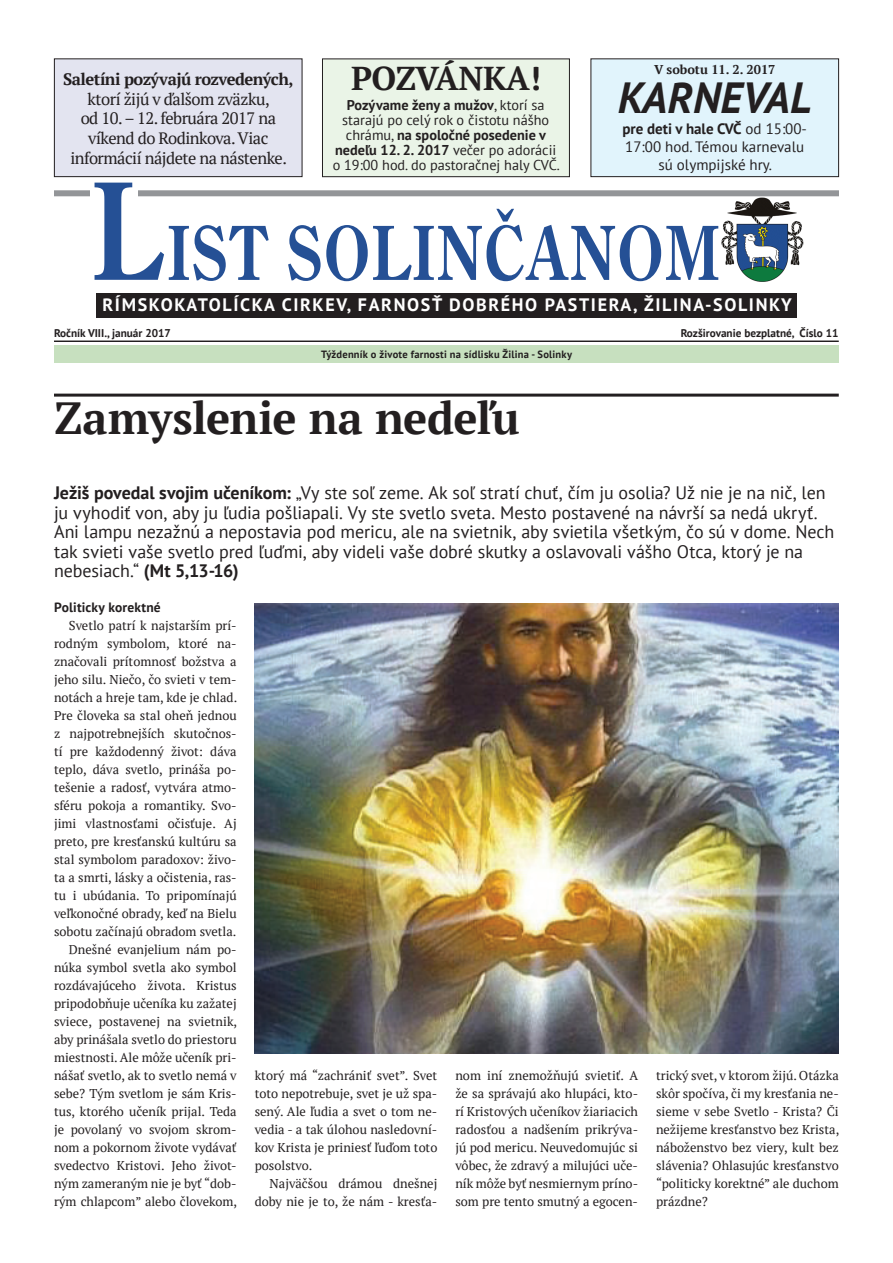
<style>
.page{position:relative;width:893px;height:1263px;background:#fff}
.page>*{position:absolute;margin:0;border:0;box-sizing:border-box;transform-origin:0 0}
.t1{font:700 135px "Century Oldstyle AT";color:#255095;scale:.81 1}
.t2{font:700 75px "Century Oldstyle AT";color:#255095;scale:.81 1}
.t3{font:700 45px "PT Serif";letter-spacing:-.015em;color:#231f20}
.t4{font:italic 700 43.5px "PT Sans";color:#231f20}
.t5{font:700 33px "PT Serif";letter-spacing:-.02em;color:#231f20}
.t6{font:18px/19.5px "PT Sans";letter-spacing:-.005em;color:#231f20}
.t7{font:700 18px "PT Sans";letter-spacing:.09em;color:#fff}
.t8{font:16.5px/19.8px "PT Serif";letter-spacing:-.03em;color:#231f20;text-align:center}
.t9{font:700 16.5px "PT Serif";letter-spacing:-.03em;color:#231f20}
.t10{font:15px/18px "PT Sans";color:#231f20;text-align:center}
.t11{font:14.25px/15px "PT Sans";color:#231f20;text-align:center}
.t12{font:700 13.5px "PT Sans";letter-spacing:.01em;color:#231f20}
.t13{font:12.75px/18px "PT Serif";color:#231f20;text-align:justify}
.t14{font:700 12.75px "PT Serif";color:#231f20}
.t15{font:700 11.25px "PT Sans";color:#231f20}
.t16{font:700 10.5px "PT Sans";letter-spacing:.02em;color:#231f20}
.s1{font-weight:700}
</style>
<div class="page">
<img style="left:721px;top:198px;width:83px;height:84px">
<div style="left:54px;top:190px;width:785px;height:6px;background:#939598"></div>
<div style="left:90px;top:180px;width:48px;height:25px;background:#fff"></div>
<div style="left:322px;top:59px;width:247px;height:118px;background:#eaf4e7"></div>
<div style="left:322px;top:59px;width:248px;height:118px;border:1px solid #231f20"></div>
<div style="left:97px;top:293px;width:700px;height:24px;background:#231f20"></div>
<hr style="left:54px;top:340px;width:785px;height:2px;background:#231f20">
<div style="left:54px;top:345px;width:785px;height:18px;background:#c7e0bf"></div>
<hr style="left:54px;top:394px;width:785px;height:3px;background:#231f20">
<div style="left:54px;top:59px;width:248px;height:118px;background:#e3e4f0"></div>
<div style="left:54px;top:58px;width:248px;height:119px;border:1px solid #231f20"></div>
<div style="left:591px;top:59px;width:248px;height:118px;background:#e1f4fc"></div>
<div style="left:590px;top:58px;width:249px;height:119px;border:1px solid #231f20"></div>
<img style="left:255px;top:604px;width:584px;height:449px">
<h3 class="t5" style="left:351px;top:56px;width:191px">POZVÁNKA!</h3>
<p class="t9" style="left:63px;top:68px;width:232px">Saletíni pozývajú rozvedených,</p>
<p class="t8" style="left:70px;top:89px;width:218px">ktorí žijú v ďalšom zväzku,<br>od 10. – 12. februára 2017 na víkend do Rodinkova. Viac informácií nájdete na nástenke.</p>
<p class="t11" style="left:333px;top:97px;width:229px"><span class="s1">Pozývame ženy a mužov</span>, ktorí sa starajú po celý rok o čistotu nášho chrámu, <span class="s1">na spoločné posedenie v nedeľu 12. 2. 2017</span> večer po adorácii o 19:00 hod. do pastoračnej haly CVČ.</p>
<p class="t14" style="left:654px;top:61px;width:123px">V sobotu 11. 2. 2017</p>
<h3 class="t4" style="left:618px;top:69px;width:195px">KARNEVAL</h3>
<p class="t10" style="left:622px;top:120px;width:186px"><span class="s1">pre deti v hale CVČ</span> od 15:00-<br>17:00 hod. Témou karnevalu sú olympijské hry.</p>
<h1 class="t1" style="left:90px;top:150px;width:92px">L</h1>
<h2 class="t2" style="left:166px;top:208px;width:686px">IST SOLINČANOM</h2>
<h3 class="t7" style="left:102px;top:293px;width:691px">RÍMSKOKATOLÍCKA CIRKEV, FARNOSŤ DOBRÉHO PASTIERA, ŽILINA-SOLINKY</h3>
<p class="t15" style="left:54px;top:326px;width:118px">Ročník VIII., január 2017</p>
<p class="t15" style="left:681px;top:326px;width:159px">Rozširovanie bezplatné, Číslo 11</p>
<p class="t16" style="left:321px;top:347px;width:252px">Týždenník o živote farnosti na sídlisku Žilina - Solinky</p>
<h3 class="t3" style="left:54px;top:387px;width:467px">Zamyslenie na nedeľu</h3>
<p class="t6" style="left:54px;top:483px;width:782px"><span class="s1">Ježiš povedal svojim učeníkom:</span> „Vy ste soľ zeme. Ak soľ stratí chuť, čím ju osolia? Už nie je na nič, len ju vyhodiť von, aby ju ľudia pošliapali. Vy ste svetlo sveta. Mesto postavené na návrší sa nedá ukryť.<br>Ani lampu nezažnú a nepostavia pod mericu, ale na svietnik, aby svietila všetkým, čo sú v dome. Nech tak svieti vaše svetlo pred ľuďmi, aby videli vaše dobré skutky a oslavovali vášho Otca, ktorý je na nebesiach.“ <span class="s1">(Mt 5,13-16)</span></p>
<p class="t12" style="left:54px;top:598px;width:108px">Politicky korektné</p>
<p class="t13" style="left:54px;top:616px;width:185px;text-align:right">Svetlo patrí k najstarším prí&shy;rodným symbolom, ktoré na&shy;značovali prítomnosť božstva a jeho silu. Niečo, čo svieti v tem&shy;notách a hreje tam, kde je chlad.<br>Pre človeka sa stal oheň jednou z najpotrebnejších skutočnos&shy;tí pre každodenný život: dáva teplo, dáva svetlo, prináša po&shy;tešenie a radosť, vytvára atmo&shy;sféru pokoja a romantiky. Svo&shy;jimi vlastnosťami očisťuje. Aj preto, pre kresťanskú kultúru sa stal symbolom paradoxov: živo&shy;ta a smrti, lásky a očistenia, ras&shy;tu i ubúdania. To pripomínajú veľkonočné obrady, keď na Bielu sobotu začínajú obradom svetla.<br>Dnešné evanjelium nám po&shy;núka symbol svetla ako symbol rozdávajúceho života. Kristus pripodobňuje učeníka ku zažatej sviece, postavenej na svietnik, aby prinášala svetlo do priestoru miestnosti. Ale môže učeník pri&shy;nášať svetlo, ak to svetlo nemá v sebe? Tým svetlom je sám Kris&shy;tus, ktorého učeník prijal. Teda je povolaný vo svojom skrom&shy;nom a pokornom živote vydávať svedectvo Kristovi. Jeho život&shy;ným zameraným nie je byť “dob&shy;rým chlapcom” alebo človekom,</p>
<p class="t13" style="left:255px;top:1066px;width:184px">ktorý má “zachrániť svet”. Svet toto nepotrebuje, svet je už spa&shy;sený. Ale ľudia a svet o tom ne&shy;vedia - a tak úlohou nasledovní&shy;kov Krista je priniesť ľuďom toto posolstvo.</p>
<p class="t13" style="left:255px;top:1174px;width:184px;text-align:right">Najväčšou drámou dnešnej doby nie je to, že nám - kresťa-</p>
<p class="t13" style="left:455px;top:1066px;width:184px">nom iní znemožňujú svietiť. A že sa správajú ako hlupáci, kto&shy;rí Kristových učeníkov žiariacich radosťou a nadšením prikrýva&shy;jú pod mericu. Neuvedomujúc si vôbec, že zdravý a milujúci uče&shy;ník môže byť nesmiernym príno&shy;som pre tento smutný a egocen-</p>
<p class="t13" style="left:656px;top:1066px;width:185px">trický svet, v ktorom žijú. Otázka skôr spočíva, či my kresťania ne&shy;sieme v sebe Svetlo - Krista? Či nežijeme kresťanstvo bez Krista, náboženstvo bez viery, kult bez slávenia? Ohlasujúc kresťanstvo “politicky korektné” ale duchom prázdne?</p>
</div>
